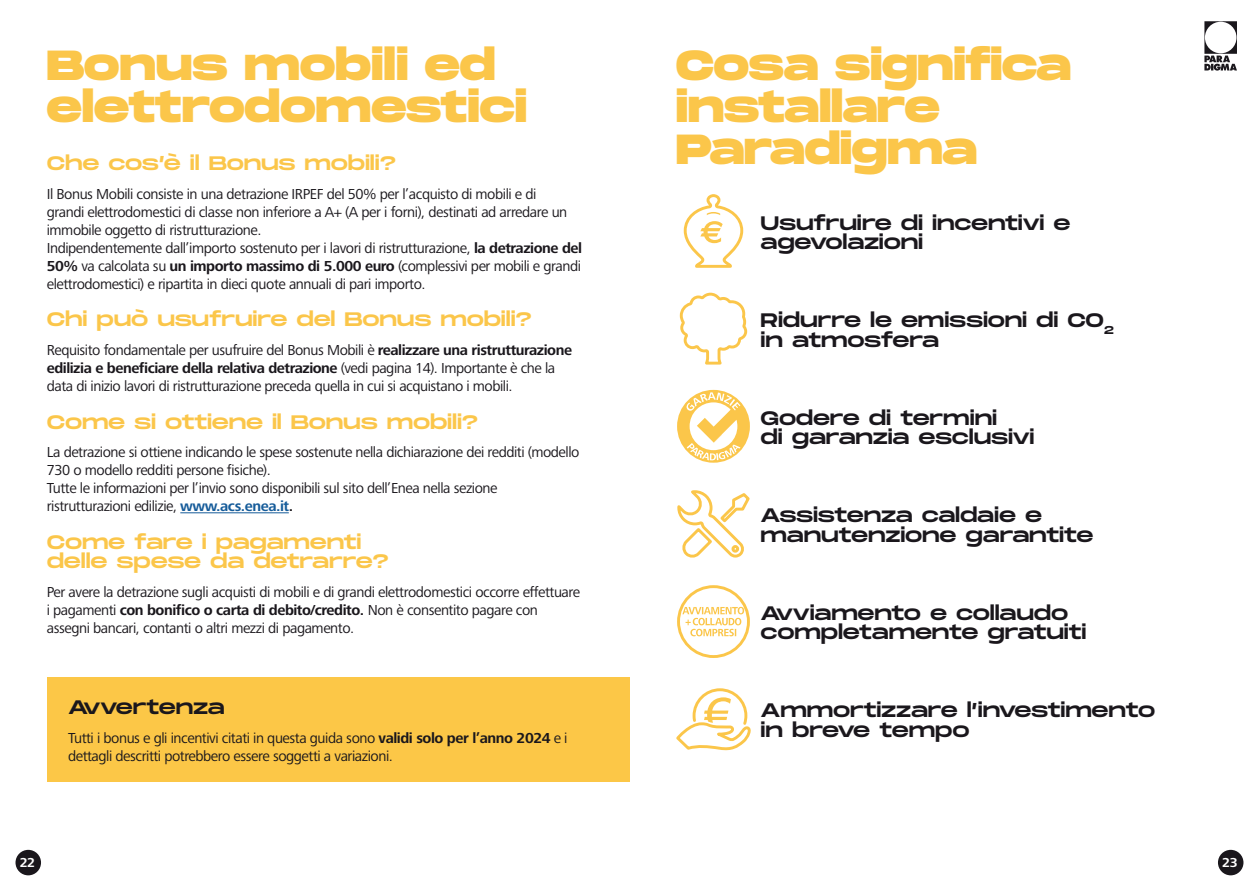
<style>
.page{position:relative;width:1259px;height:893px;background:#fff}
.page>*{position:absolute;margin:0;border:0;box-sizing:border-box;transform-origin:0 0}
.Titoli1{font:800 42px "Monument Extended";color:#fbc64a}
.Titoli2{font:19.5px/19.5px "Monument Extended";letter-spacing:-.01em;color:#1a171c}
.Titoli2-2{font:19.5px "Monument Extended";letter-spacing:-.01em;color:#fbc64a}
.Testo{font:19.5px "Monument Extended";letter-spacing:-.01em;color:#fbc64a}
.Testo-2{font:15px/18px "Frutiger Next LTW1 G";letter-spacing:-.03em;color:#1a171c}
.t1{font:700 13.5px "Frutiger Next LTW1 G";color:#fff}
.s1{font-weight:700}
.s2{font-weight:700;color:#165c9a}
</style>
<div class="page">
<hr style="left:180px;top:512px;width:109px;height:1px;background:#165c9a">
<div style="left:47px;top:677px;width:582px;height:105px;background:#fcc747"></div>
<svg style="left:683px;top:194px;width:61px;height:74px"></svg>
<svg style="left:679px;top:292px;width:69px;height:73px"></svg>
<svg style="left:677px;top:390px;width:73px;height:73px"></svg>
<div style="left:677px;top:585px;width:73px;height:73px;border:3px solid #fbc64a;border-radius:50%"></div>
<svg style="left:682px;top:607px;width:62px;height:29px"></svg>
<svg style="left:676px;top:688px;width:75px;height:63px"></svg>
<svg style="left:677px;top:490px;width:73px;height:68px"></svg>
<div style="left:1218px;top:850px;width:25px;height:25px;background:#1a171c;border-radius:50%"></div>
<div style="left:16px;top:850px;width:25px;height:25px;background:#1a171c;border-radius:50%"></div>
<svg style="left:1204px;top:21px;width:33px;height:50px"></svg>
<p class="Titoli1" style="left:47px;top:35px;width:450px">Bonus mobili ed</p>
<p class="Titoli1" style="left:47px;top:77px;width:481px">elettrodomestici</p>
<p class="Titoli2-2" style="left:47px;top:149px;width:351px">Che cos’è il Bonus mobili?</p>
<p class="Testo-2" style="left:47px;top:185px;width:522px">Il Bonus Mobili consiste in una detrazione IRPEF del 50% per l’acquisto di mobili e di grandi elettrodomestici di classe non inferiore a A+ (A per i forni), destinati ad arredare un immobile oggetto di ristrutturazione.</p>
<p class="Testo-2" style="left:47px;top:239px;width:537px;text-align:justify">Indipendentemente dall’importo sostenuto per i lavori di ristrutturazione, <span class="s1">la detrazione del 50%</span> va calcolata su <span class="s1">un importo massimo di 5.000 euro</span> (complessivi per mobili e grandi elettrodomestici) e ripartita in dieci quote annuali di pari importo.</p>
<p class="Titoli2-2" style="left:47px;top:305px;width:487px">Chi può usufruire del Bonus mobili?</p>
<p class="Testo-2" style="left:47px;top:341px;width:527px">Requisito fondamentale per usufruire del Bonus Mobili è <span class="s1">realizzare una ristrutturazione edilizia e beneficiare della relativa detrazione</span> (vedi pagina 14). Importante è che la data di inizio lavori di ristrutturazione preceda quella in cui si acquistano i mobili.</p>
<p class="Testo" style="left:47px;top:407px;width:433px">Come si ottiene il Bonus mobili?</p>
<p class="Testo-2" style="left:47px;top:444px;width:534px">La detrazione si ottiene indicando le spese sostenute nella dichiarazione dei redditi (modello<br>730 o modello redditi persone fisiche).</p>
<p class="Testo-2" style="left:47px;top:480px;width:452px">Tutte le informazioni per l’invio sono disponibili sul sito dell’Enea nella sezione ristrutturazioni edilizie, <span class="s2">www.acs.enea.it</span><span class="s1">.</span></p>
<p class="Titoli2-2" style="left:47px;top:528px;width:316px">Come fare i pagamenti</p>
<p class="Titoli2-2" style="left:47px;top:547px;width:343px">delle spese da detrarre?</p>
<p class="Testo-2" style="left:47px;top:584px;width:535px">Per avere la detrazione sugli acquisti di mobili e di grandi elettrodomestici occorre effettuare i pagamenti <span class="s1">con bonifico o carta di debito/credito.</span> Non è consentito pagare con assegni bancari, contanti o altri mezzi di pagamento.</p>
<p class="Titoli2" style="left:68px;top:697px;width:158px">Avvertenza</p>
<p class="Testo-2" style="left:68px;top:730px;width:501px">Tutti i bonus e gli incentivi citati in questa guida sono <span class="s1">validi solo per l’anno 2024</span> e i dettagli descritti potrebbero essere soggetti a variazioni.</p>
<p class="Titoli1" style="left:676px;top:35px;width:396px">Cosa significa</p>
<p class="Titoli1" style="left:676px;top:77px;width:265px">installare</p>
<p class="Titoli1" style="left:676px;top:119px;width:302px">Paradigma</p>
<p class="Titoli2" style="left:760px;top:213px;width:311px">Usufruire di incentivi e agevolazioni</p>
<p class="Titoli2" style="left:760px;top:310px;width:355px">Ridurre le emissioni di CO<sub>2</sub></p>
<p class="Titoli2" style="left:760px;top:330px;width:180px">in atmosfera</p>
<p class="Titoli2" style="left:760px;top:408px;width:238px">Godere di termini</p>
<p class="Titoli2" style="left:760px;top:427px;width:275px">di garanzia esclusivi</p>
<p class="Titoli2" style="left:760px;top:505px;width:283px">Assistenza caldaie e</p>
<p class="Titoli2" style="left:760px;top:525px;width:334px">manutenzione garantite</p>
<p class="Titoli2" style="left:760px;top:603px;width:309px">Avviamento e collaudo</p>
<p class="Titoli2" style="left:760px;top:622px;width:327px">completamente gratuiti</p>
<p class="Titoli2" style="left:760px;top:700px;width:396px">Ammortizzare l’investimento</p>
<p class="Titoli2" style="left:760px;top:720px;width:210px">in breve tempo</p>
<p class="t1" style="left:20px;top:855px;width:17px">22</p>
<p class="t1" style="left:1222px;top:855px;width:17px">23</p>
</div>
